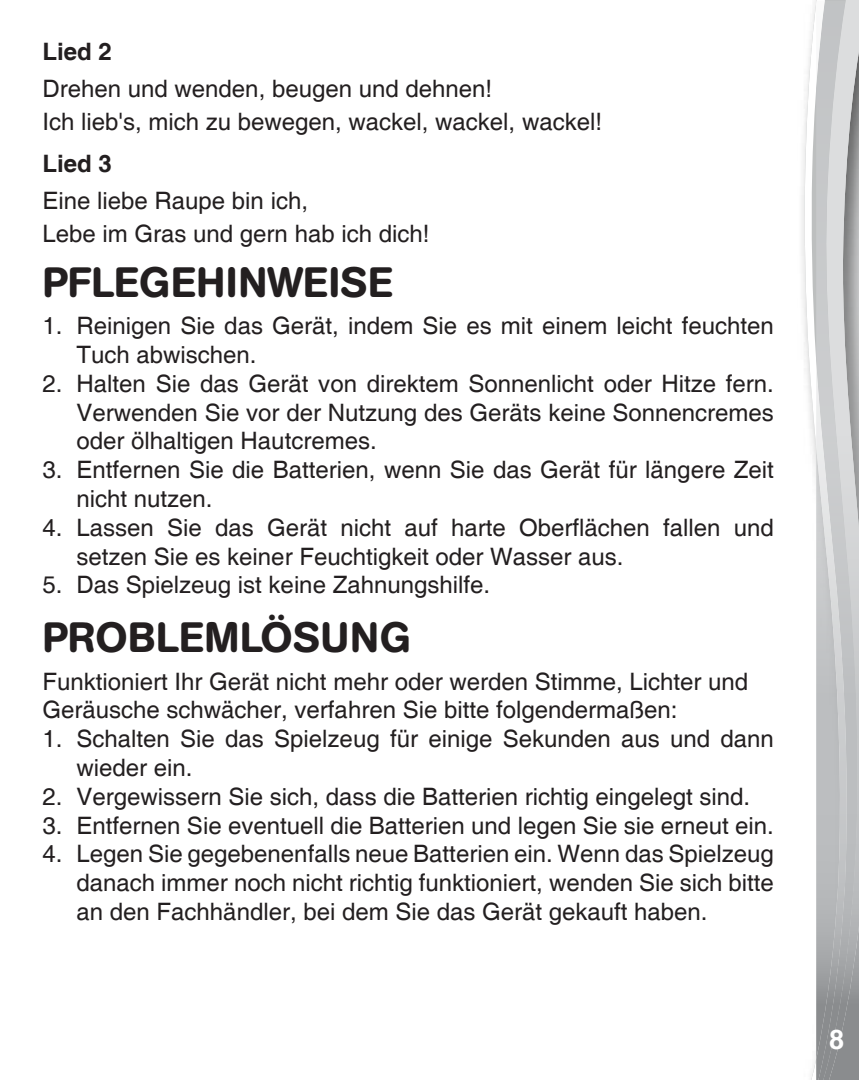
<style>
.page{position:relative;width:859px;height:1080px;background:#fff}
.page>*{position:absolute;margin:0;border:0;box-sizing:border-box;transform-origin:0 0}
.CM1{font:500 42px "AG Book Rounded";letter-spacing:.02em;color:#231f20}
.Default{font:500 42px "AG Book Rounded";letter-spacing:.02em;color:#231f20}
.t1{font:700 27px "Helvetica";color:#fff}
.CM1-2{font:24px/28.8px "Helvetica";color:#231f20}
.Text{font:24px "Helvetica";color:#231f20}
.Default-2{font:24px "Helvetica";color:#231f20}
.Text-2{font:700 24px "Helvetica";color:#231f20}
</style>
<div class="page">
<svg style="left:804px;top:0;width:12px;height:1080px"></svg>
<img style="left:849px;top:3px;width:10px;height:1077px">
<svg style="left:816px;top:0;width:43px;height:3px"></svg>
<img style="left:816px;top:1px;width:33px;height:1079px">
<p class="Text-2" style="left:43px;top:37px;width:71px">Lied 2</p>
<p class="Text" style="left:43px;top:75px;width:451px">Drehen und wenden, beugen und dehnen!</p>
<p class="Text" style="left:43px;top:108px;width:561px">Ich lieb's, mich zu bewegen, wackel, wackel, wackel!</p>
<p class="Text-2" style="left:43px;top:149px;width:71px">Lied 3</p>
<p class="Text" style="left:43px;top:187px;width:267px">Eine liebe Raupe bin ich,</p>
<p class="Text" style="left:43px;top:220px;width:388px">Lebe im Gras und gern hab ich dich!</p>
<p class="CM1" style="left:43px;top:258px;width:352px">PFLEGEHINWEISE</p>
<p class="CM1-2" style="left:77px;top:312px;width:699px;text-indent:-34px">1. Reinigen Sie das Gerät, indem Sie es mit einem leicht feuchten<br>Tuch abwischen.</p>
<p class="CM1-2" style="left:77px;top:370px;width:699px;text-align:justify;text-indent:-34px">2. Halten Sie das Gerät von direktem Sonnenlicht oder Hitze fern.<br>Verwenden Sie vor der Nutzung des Geräts keine Sonnencremes oder ölhaltigen Hautcremes.</p>
<p class="CM1-2" style="left:77px;top:456px;width:699px;text-indent:-34px">3. Entfernen Sie die Batterien, wenn Sie das Gerät für längere Zeit nicht nutzen.</p>
<p class="CM1-2" style="left:77px;top:514px;width:699px;text-indent:-34px">4. Lassen Sie das Gerät nicht auf harte Oberflächen fallen und setzen Sie es keiner Feuchtigkeit oder Wasser aus.</p>
<p class="Default-2" style="left:43px;top:571px;width:449px">5. Das Spielzeug ist keine Zahnungshilfe.</p>
<p class="Default" style="left:43px;top:613px;width:370px">PROBLEMLÖSUNG</p>
<p class="CM1-2" style="left:43px;top:668px;width:707px">Funktioniert Ihr Gerät nicht mehr oder werden Stimme, Lichter und</p>
<p class="CM1-2" style="left:43px;top:696px;width:636px">Geräusche schwächer, verfahren Sie bitte folgendermaßen:</p>
<p class="CM1-2" style="left:77px;top:725px;width:699px;text-indent:-34px">1. Schalten Sie das Spielzeug für einige Sekunden aus und dann wieder ein.</p>
<p class="CM1-2" style="left:43px;top:783px;width:709px">2. Vergewissern Sie sich, dass die Batterien richtig eingelegt sind.</p>
<p class="CM1-2" style="left:43px;top:812px;width:733px">3. Entfernen Sie eventuell die Batterien und legen Sie sie erneut ein.</p>
<p class="CM1-2" style="left:77px;top:840px;width:699px;text-align:justify;text-indent:-34px">4. Legen Sie gegebenenfalls neue Batterien ein. Wenn das Spielzeug danach immer noch nicht richtig funktioniert, wenden Sie sich bitte an den Fachhändler, bei dem Sie das Gerät gekauft haben.</p>
<p class="t1" style="left:829px;top:1023px;width:17px">8</p>
</div>
